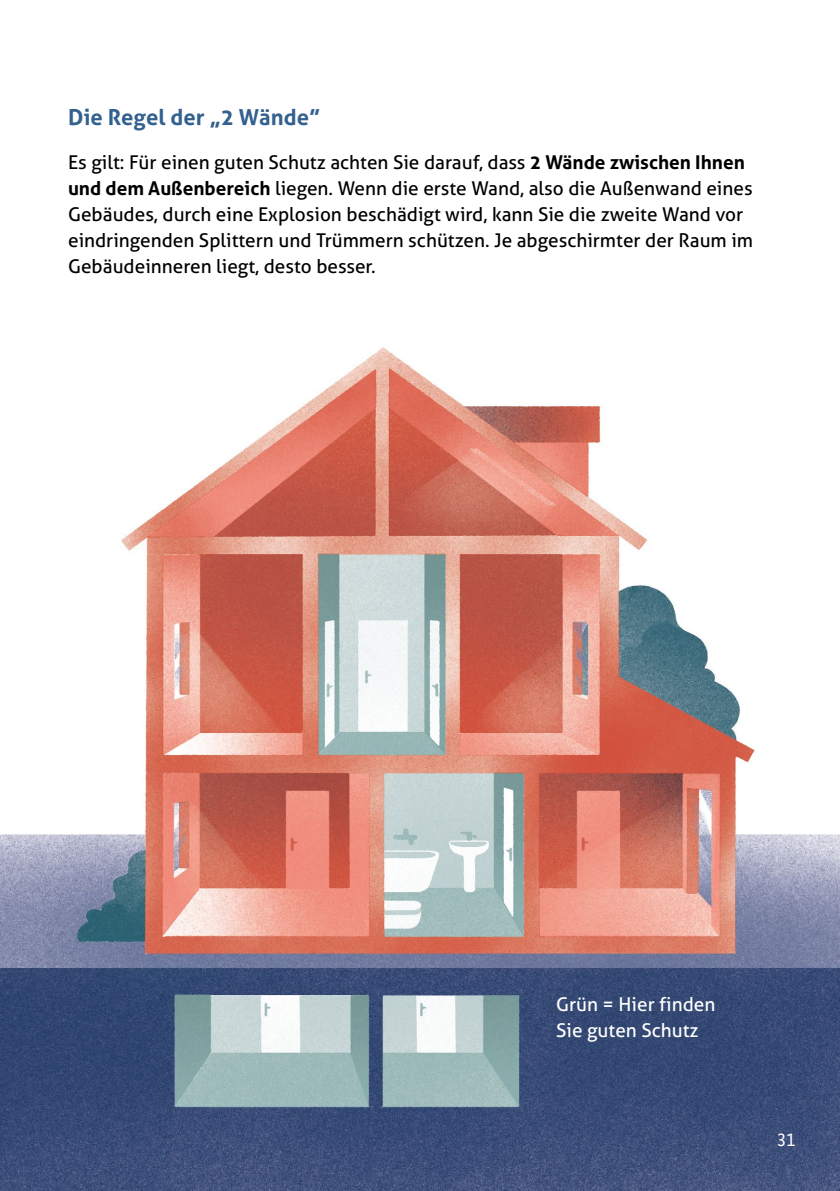
<style>
.page{position:relative;width:840px;height:1191px;background:#fff}
.page>*{position:absolute;margin:0;border:0;box-sizing:border-box;transform-origin:0 0}
.t1{font:700 22px "Aller";letter-spacing:.005em;color:#33618f}
.t2{font:19px/26px "Aller";color:#000}
.t3{font:19px/26px "Aller";color:#fff}
.t4{font:19px "Bundes Sans";color:#fff}
.s1{font-weight:700}
</style>
<div class="page">
<img style="left:0;top:347px;width:839px;height:844px">
<h2 class="t1" style="left:68px;top:103px;width:254px">Die Regel der „2 Wände”</h2>
<p class="t2" style="left:68px;top:149px;width:686px">Es gilt: Für einen guten Schutz achten Sie darauf, dass <span class="s1">2 Wände zwischen Ihnen und dem Außenbereich</span> liegen. Wenn die erste Wand, also die Außenwand eines Gebäudes, durch eine Explosion beschädigt wird, kann Sie die zweite Wand vor eindringenden Splittern und Trümmern schützen. Je abgeschirmter der Raum im Gebäudeinneren liegt, desto besser.</p>
<p class="t3" style="left:556px;top:991px;width:161px">Grün = Hier finden<br>Sie guten Schutz</p>
<p class="t4" style="left:776px;top:1127px;width:20px">31</p>
</div>
